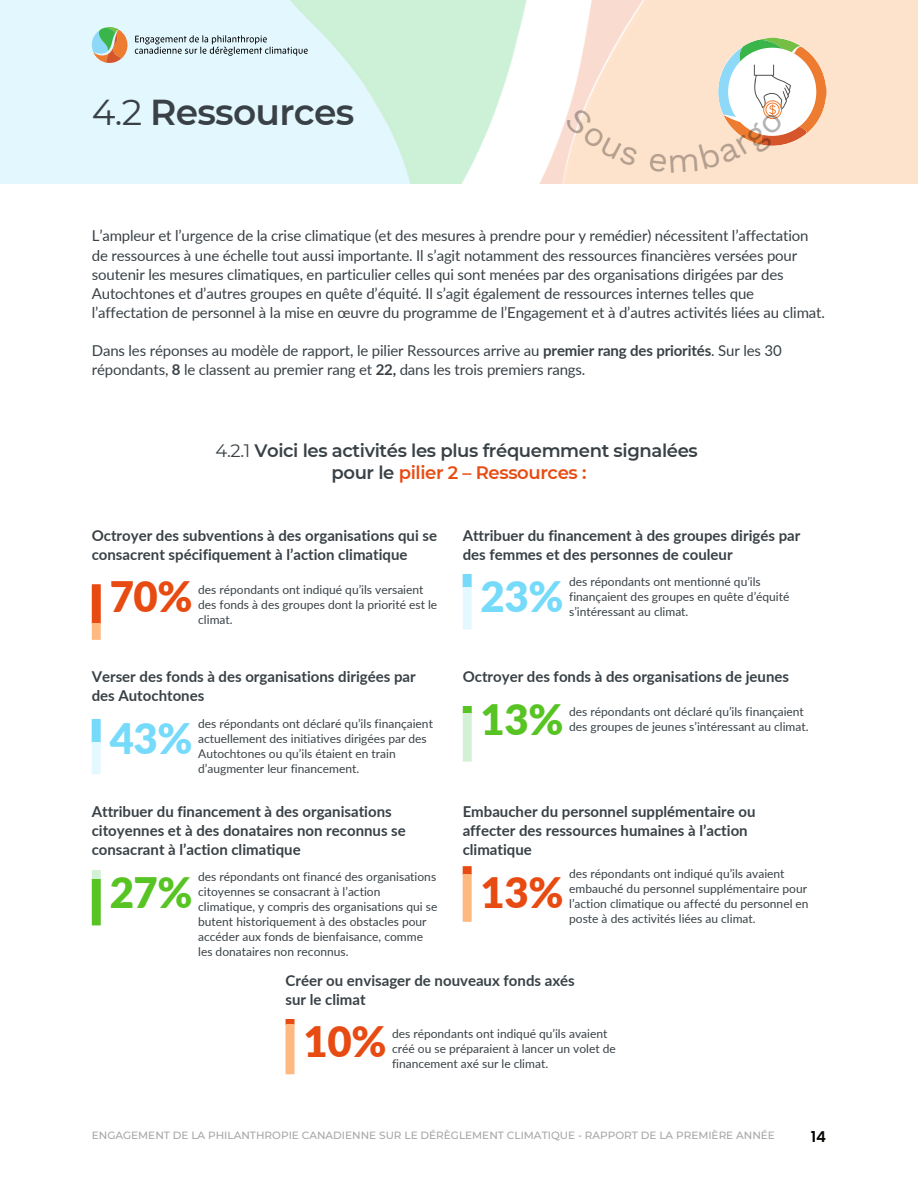
<style>
.page{position:relative;width:918px;height:1188px;background:#fff}
.page>*{position:absolute;margin:0;border:0;box-sizing:border-box;transform-origin:0 0}
.t1{font:900 42px "Lato";color:#e74b12}
.t2{font:900 42px "Lato";color:#76dafb}
.t3{font:900 42px "Lato";color:#58c424}
.t4{font:600 36px "Montserrat";letter-spacing:-.02em;color:#394146}
.t5{font:600 18px "Montserrat";letter-spacing:-.02em;color:#394146}
.t6{font:600 18px "Montserrat";letter-spacing:-.02em;color:#e74b12}
.t7{font:15px/19.2px "Lato";letter-spacing:-.01em;color:#394146}
.t8{font:700 15px/19px "Lato";color:#394146}
.t9{font:600 15px "Poppins";color:#080600}
.t10{font:12px/15px "Lato";color:#394146}
.t11{font:500 10.5px "Montserrat";color:#a6a6a6}
.s1{font-weight:400}
.s2{font-weight:700}
.s3{color:#394146}
</style>
<div class="page">
<img style="left:0;top:0;width:918px;height:184px">
<svg style="left:92px;top:585px;width:9px;height:55px"></svg>
<svg style="left:92px;top:719px;width:9px;height:55px"></svg>
<svg style="left:463px;top:707px;width:9px;height:55px"></svg>
<svg style="left:463px;top:575px;width:9px;height:55px"></svg>
<svg style="left:463px;top:867px;width:9px;height:55px"></svg>
<svg style="left:286px;top:1019px;width:9px;height:55px"></svg>
<svg style="left:92px;top:871px;width:9px;height:54px"></svg>
<svg style="left:92px;top:27px;width:36px;height:36px"></svg>
<svg style="left:135px;top:35px;width:173px;height:21px;background:#bccdd3"></svg>
<div style="left:565px;top:107px;width:74px;height:60px;background:#fee3cc"></div>
<svg style="left:649px;top:38px;width:177px;height:135px"></svg>
<p class="t4" style="left:92px;top:90px;width:264px"><span class="s1">4.2</span> Ressources</p>
<p class="t7" style="left:92px;top:226px;width:735px">L’ampleur et l’urgence de la crise climatique (et des mesures à prendre pour y remédier) nécessitent l’affectation de ressources à une échelle tout aussi importante. Il s’agit notamment des ressources financières versées pour soutenir les mesures climatiques, en particulier celles qui sont menées par des organisations dirigées par des Autochtones et d’autres groupes en quête d’équité. Il s’agit également de ressources internes telles que l’affectation de personnel à la mise en œuvre du programme de l’Engagement et à d’autres activités liées au climat.</p>
<p class="t7" style="left:92px;top:341px;width:692px">Dans les réponses au modèle de rapport, le pilier Ressources arrive au <span class="s2">premier rang des priorités</span>. Sur les 30 répondants, <span class="s2">8</span> le classent au premier rang et <span class="s2">22,</span> dans les trois premiers rangs.</p>
<p class="t5" style="left:216px;top:439px;width:484px"><span class="s1">4.2.1</span> Voici les activités les plus fréquemment signalées</p>
<p class="t6" style="left:331px;top:462px;width:257px"><span class="s3">pour le</span> pilier 2 – Ressources :</p>
<p class="t8" style="left:92px;top:525px;width:347px">Octroyer des subventions à des organisations qui se consacrent spécifiquement à l’action climatique</p>
<p class="t8" style="left:463px;top:525px;width:339px">Attribuer du financement à des groupes dirigés par des femmes et des personnes de couleur</p>
<p class="t1" style="left:110px;top:571px;width:84px">70%</p>
<p class="t10" style="left:198px;top:581px;width:241px">des répondants ont indiqué qu’ils versaient des fonds à des groupes dont la priorité est le</p>
<p class="t10" style="left:198px;top:611px;width:36px">climat.</p>
<p class="t10" style="left:569px;top:574px;width:222px">des répondants ont mentionné qu’ils finançaient des groupes en quête d’équité</p>
<p class="t2" style="left:481px;top:571px;width:84px">23%</p>
<p class="t10" style="left:569px;top:604px;width:121px">s’intéressant au climat.</p>
<p class="t8" style="left:92px;top:667px;width:326px">Verser des fonds à des organisations dirigées par des Autochtones</p>
<p class="t8" style="left:463px;top:667px;width:328px">Octroyer des fonds à des organisations de jeunes</p>
<p class="t10" style="left:198px;top:716px;width:236px">des répondants ont déclaré qu’ils finançaient actuellement des initiatives dirigées par des Autochtones ou qu’ils étaient en train d’augmenter leur financement.</p>
<p class="t2" style="left:110px;top:712px;width:84px">43%</p>
<p class="t3" style="left:481px;top:693px;width:84px">13%</p>
<p class="t10" style="left:569px;top:704px;width:236px">des répondants ont déclaré qu’ils finançaient</p>
<p class="t10" style="left:569px;top:719px;width:241px">des groupes de jeunes s’intéressant au climat.</p>
<p class="t8" style="left:92px;top:802px;width:316px">Attribuer du financement à des organisations citoyennes et à des donataires non reconnus se consacrant à l’action climatique</p>
<p class="t8" style="left:463px;top:802px;width:294px">Embaucher du personnel supplémentaire ou affecter des ressources humaines à l’action climatique</p>
<p class="t10" style="left:198px;top:869px;width:241px">des répondants ont financé des organisations citoyennes se consacrant à l’action climatique, y compris des organisations qui se butent historiquement à des obstacles pour accéder aux fonds de bienfaisance, comme les donataires non reconnus.</p>
<p class="t3" style="left:110px;top:866px;width:84px">27%</p>
<p class="t10" style="left:569px;top:866px;width:241px">des répondants ont indiqué qu’ils avaient embauché du personnel supplémentaire pour l’action climatique ou affecté du personnel en poste à des activités liées au climat.</p>
<p class="t1" style="left:481px;top:866px;width:84px">13%</p>
<p class="t8" style="left:286px;top:970px;width:291px">Créer ou envisager de nouveaux fonds axés</p>
<p class="t8" style="left:286px;top:989px;width:82px">sur le climat</p>
<p class="t1" style="left:304px;top:1016px;width:84px">10%</p>
<p class="t10" style="left:392px;top:1026px;width:225px">des répondants ont indiqué qu’ils avaient créé ou se préparaient à lancer un volet de</p>
<p class="t10" style="left:392px;top:1056px;width:158px">financement axé sur le climat.</p>
<p class="t11" style="left:92px;top:1129px;width:685px">ENGAGEMENT DE LA PHILANTHROPIE CANADIENNE SUR LE DÉRÈGLEMENT CLIMATIQUE - RAPPORT DE LA PREMIÈRE ANNÉE</p>
<p class="t9" style="left:811px;top:1126px;width:17px">14</p>
</div>
